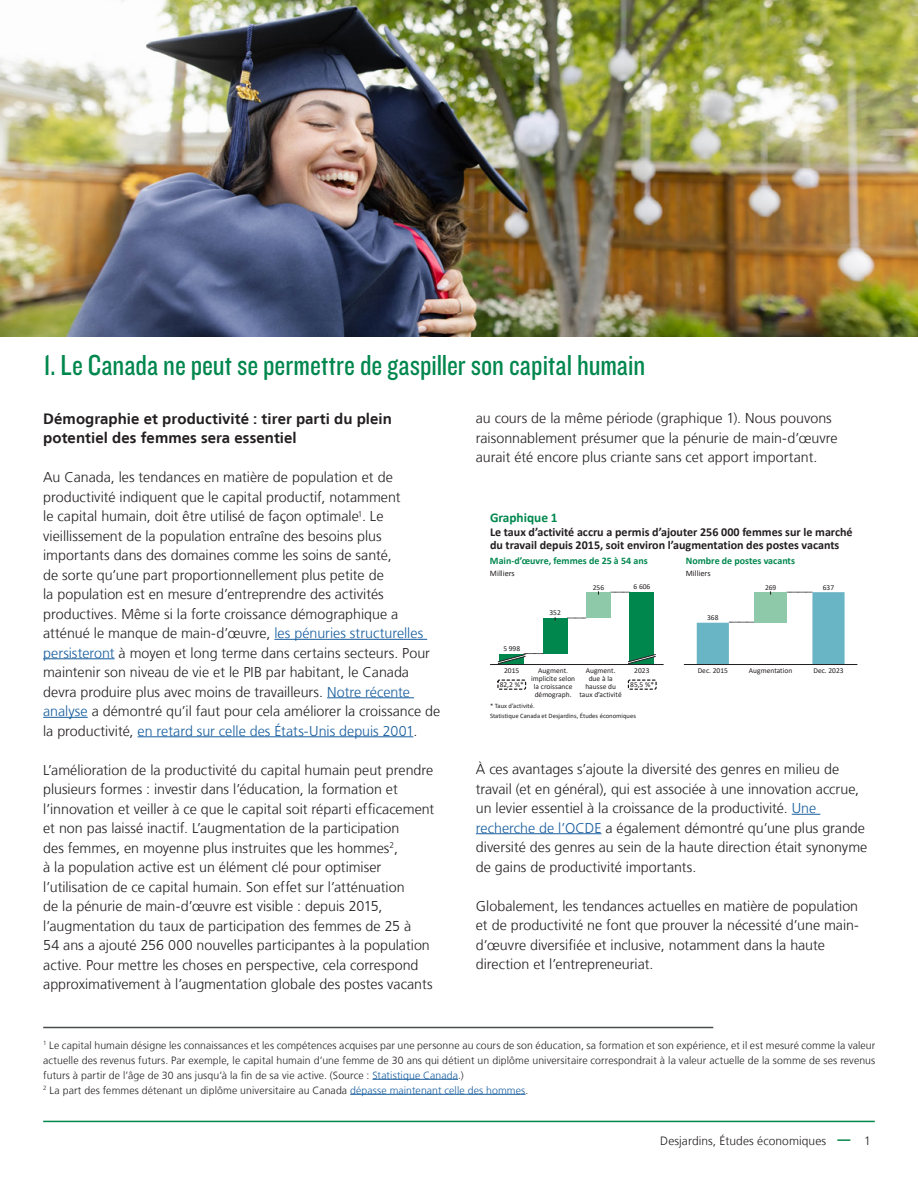
<style>
.page{position:relative;width:918px;height:1188px;background:#fff}
.page>*{position:absolute;margin:0;border:0;box-sizing:border-box;transform-origin:0 0}
.Texte_Titre{font:30px "Knockout 29 Junior Ltweight";color:#00874e}
.Texte_Titre_Niveau2{font:700 15px/19.5px "Frutiger LT";letter-spacing:.005em;color:#231f20}
.t1{font:300 14.25px/19.5px "Frutiger LT";color:#231f20}
.t2{font:700 13.35px "Calibri";color:#00874e}
.t3{font:700 12px/13px "Calibri";color:#231f20}
.t4{font:300 12px "Frutiger LT";letter-spacing:.005em;color:#231f20}
.Texte_NoteBasPage{font:300 10.5px/15px "Frutiger LT";letter-spacing:.01em;color:#231f20;text-align:justify}
.t5{font:700 10.05px "Calibri";color:#00874e}
.t6{font:8.4px "Calibri";color:#231f20}
.t7{font:7.5px/8.1px "Calibri";color:#231f20;text-align:center}
.t8{font:6.6px/9.8px "Calibri";color:#231f20}
.s1{color:#175d9e}
</style>
<div class="page">
<hr style="left:43px;top:1121px;width:832px;height:1px;background:#00874e">
<svg style="left:837px;top:1139px;width:13px;height:2px"></svg>
<hr style="left:274px;top:639px;width:153px;height:1px;background:#175d9e">
<hr style="left:43px;top:658px;width:72px;height:1px;background:#175d9e">
<hr style="left:327px;top:697px;width:87px;height:1px;background:#175d9e">
<hr style="left:43px;top:717px;width:45px;height:1px;background:#175d9e">
<hr style="left:138px;top:736px;width:275px;height:1px;background:#175d9e">
<svg style="left:792px;top:814px;width:28px;height:1px"></svg>
<hr style="left:476px;top:833px;width:125px;height:1px;background:#175d9e">
<svg style="left:567px;top:618px;width:19px;height:1px"></svg>
<svg style="left:611px;top:592px;width:19px;height:1px"></svg>
<div style="left:630px;top:592px;width:24px;height:73px;background:#00874e"></div>
<div style="left:543px;top:618px;width:24px;height:36px;background:#00874e"></div>
<div style="left:586px;top:592px;width:25px;height:26px;background:#8ec9a9"></div>
<hr style="left:490px;top:664px;width:174px;height:1px;background:#231f20">
<svg style="left:498px;top:653px;width:45px;height:11px"></svg>
<svg style="left:628px;top:654px;width:28px;height:10px"></svg>
<hr style="left:684px;top:664px;width:173px;height:1px;background:#231f20">
<svg style="left:697px;top:591px;width:148px;height:73px"></svg>
<div style="left:497px;top:679px;width:29px;height:11px;border:1px dashed #231f20;border-radius:2px"></div>
<div style="left:628px;top:679px;width:29px;height:11px;border:1px dashed #231f20;border-radius:2px"></div>
<hr style="left:43px;top:1027px;width:670px;height:1px;background:#4b4c4d">
<hr style="left:372px;top:1079px;width:86px;height:1px;background:#175d9e">
<hr style="left:350px;top:1094px;width:176px;height:1px;background:#175d9e">
<img style="left:0;top:0;width:918px;height:337px">
<p class="Texte_Titre" style="left:44px;top:346px;width:603px">1. Le Canada ne peut se permettre de gaspiller son capital humain</p>
<p class="Texte_Titre_Niveau2" style="left:43px;top:409px;width:350px">Démographie et productivité : tirer parti du plein potentiel des femmes sera essentiel</p>
<p class="t1" style="left:43px;top:468px;width:399px">Au Canada, les tendances en matière de population et de productivité indiquent que le capital productif, notamment<br>le capital humain, doit être utilisé de façon optimale<sup>1</sup>. Le vieillissement de la population entraîne des besoins plus importants dans des domaines comme les soins de santé,<br>de sorte qu’une part proportionnellement plus petite de<br>la population est en mesure d’entreprendre des activités productives. Même si la forte croissance démographique a atténué le manque de main-d’œuvre, <span class="s1">les pénuries structurelles persisteront</span> à moyen et long terme dans certains secteurs. Pour maintenir son niveau de vie et le PIB par habitant, le Canada devra produire plus avec moins de travailleurs. <span class="s1">Notre récente analyse</span> a démontré qu’il faut pour cela améliorer la croissance de la productivité, <span class="s1">en retard sur celle des États-Unis depuis 2001</span>.</p>
<p class="t1" style="left:43px;top:760px;width:393px">L’amélioration de la productivité du capital humain peut prendre plusieurs formes : investir dans l’éducation, la formation et l’innovation et veiller à ce que le capital soit réparti efficacement et non pas laissé inactif. L’augmentation de la participation<br>des femmes, en moyenne plus instruites que les hommes<sup>2</sup>,<br>à la population active est un élément clé pour optimiser l’utilisation de ce capital humain. Son effet sur l’atténuation<br>de la pénurie de main-d’œuvre est visible : depuis 2015, l’augmentation du taux de participation des femmes de 25 à<br>54 ans a ajouté 256 000 nouvelles participantes à la population active. Pour mettre les choses en perspective, cela correspond approximativement à l’augmentation globale des postes vacants</p>
<p class="t1" style="left:476px;top:409px;width:363px">au cours de la même période (graphique 1). Nous pouvons raisonnablement présumer que la pénurie de main-d’œuvre aurait été encore plus criante sans cet apport important.</p>
<p class="t2" style="left:490px;top:508px;width:69px">Graphique 1</p>
<p class="t3" style="left:490px;top:525px;width:364px">Le taux d’activité accru a permis d’ajouter 256 000 femmes sur le marché du travail depuis 2015, soit environ l’augmentation des postes vacants</p>
<p class="t5" style="left:490px;top:553px;width:159px">Main-d’œuvre, femmes de 25 à 54 ans</p>
<p class="t6" style="left:490px;top:567px;width:26px">Milliers</p>
<p class="t7" style="left:549px;top:609px;width:13px">352</p>
<p class="t5" style="left:686px;top:553px;width:111px">Nombre de postes vacants</p>
<p class="t6" style="left:686px;top:567px;width:26px">Milliers</p>
<p class="t7" style="left:634px;top:583px;width:18px">6 606</p>
<p class="t7" style="left:765px;top:583px;width:13px">269</p>
<p class="t7" style="left:823px;top:583px;width:13px">637</p>
<p class="t7" style="left:593px;top:583px;width:13px">256</p>
<p class="t7" style="left:707px;top:613px;width:13px">368</p>
<p class="t7" style="left:503px;top:644px;width:18px">5 998</p>
<p class="t7" style="left:504px;top:666px;width:17px">2015</p>
<p class="t7" style="left:531px;top:666px;width:46px">Augment. implicite selon la croissance démograph.</p>
<p class="t7" style="left:580px;top:666px;width:44px">Augment. due à la hausse du taux d’activité</p>
<p class="t7" style="left:634px;top:666px;width:17px">2023</p>
<p class="t7" style="left:500px;top:680px;width:26px">82,2 %*</p>
<p class="t7" style="left:630px;top:680px;width:26px">85,5 %*</p>
<p class="t8" style="left:490px;top:701px;width:147px">* Taux d’activité.<br>Statistique Canada et Desjardins, Études économiques</p>
<p class="t7" style="left:698px;top:666px;width:32px">Dec. 2015</p>
<p class="t7" style="left:749px;top:666px;width:45px">Augmentation</p>
<p class="t7" style="left:813px;top:666px;width:32px">Dec. 2023</p>
<p class="t1" style="left:476px;top:760px;width:393px">À ces avantages s’ajoute la diversité des genres en milieu de travail (et en général), qui est associée à une innovation accrue, un levier essentiel à la croissance de la productivité. <span class="s1">Une recherche de l’OCDE</span> a également démontré qu’une plus grande diversité des genres au sein de la haute direction était synonyme de gains de productivité importants.</p>
<p class="t1" style="left:476px;top:896px;width:385px">Globalement, les tendances actuelles en matière de population et de productivité ne font que prouver la nécessité d’une main&shy;d’œuvre diversifiée et inclusive, notamment dans la haute direction et l’entrepreneuriat.</p>
<p class="Texte_NoteBasPage" style="left:43px;top:1038px;width:834px"><sup>1</sup> Le capital humain désigne les connaissances et les compétences acquises par une personne au cours de son éducation, sa formation et son expérience, et il est mesuré comme la valeur actuelle des revenus futurs. Par exemple, le capital humain d’une femme de 30 ans qui détient un diplôme universitaire correspondrait à la valeur actuelle de la somme de ses revenus futurs à partir de l’âge de 30 ans jusqu’à la fin de sa vie active. (Source : <span class="s1">Statistique Canada</span>.)</p>
<p class="Texte_NoteBasPage" style="left:43px;top:1083px;width:487px"><sup>2</sup> La part des femmes détenant un diplôme universitaire au Canada <span class="s1">dépasse maintenant celle des hommes</span>.</p>
<p class="t4" style="left:660px;top:1134px;width:167px">Desjardins, Études économiques</p>
<p class="t4" style="left:864px;top:1134px;width:8px">1</p>
</div>
